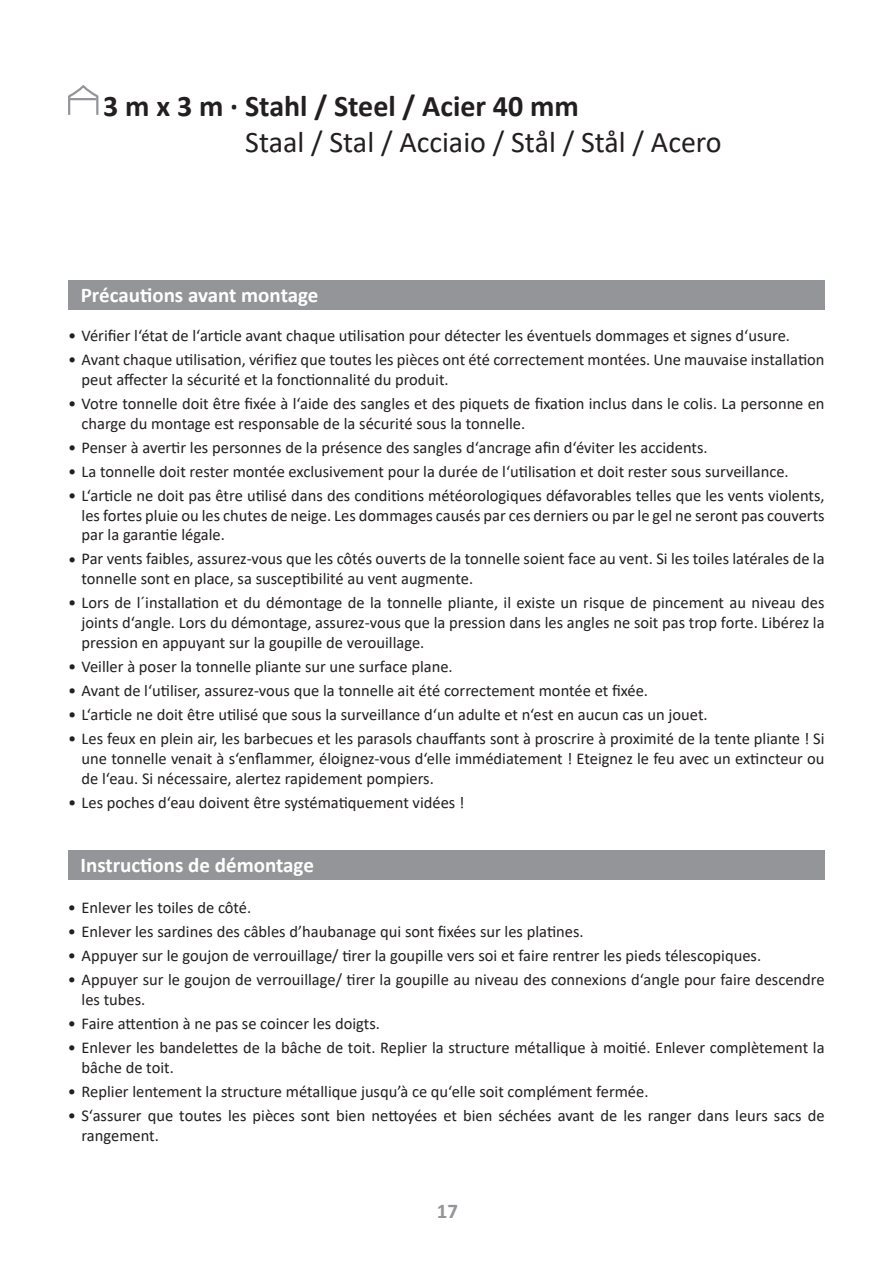
<style>
.page{position:relative;width:893px;height:1263px;background:#fff}
.page>*{position:absolute;margin:0;border:0;box-sizing:border-box;transform-origin:0 0}
.t1{font:30px "Calibri";color:#231f20}
.t2{font:700 30px "Calibri";color:#231f20}
.t3{font:700 21px "Calibri";color:#fff}
.t4{font:700 21px "Calibri";color:#939598}
.t5{font:16.5px/19.8px "Calibri";color:#231f20}
</style>
<div class="page">
<svg style="left:68px;top:85px;width:31px;height:30px"></svg>
<hr style="left:70px;top:98px;width:26px;height:2px;background:#939598">
<div style="left:68px;top:280px;width:757px;height:30px;background:#939598"></div>
<div style="left:68px;top:850px;width:757px;height:29px;background:#939598"></div>
<h1 class="t2" style="left:103px;top:85px;width:477px">3 m x 3 m · Stahl / Steel / Acier 40 mm</h1>
<h1 class="t1" style="left:245px;top:121px;width:478px">Staal / Stal / Acciaio / Stål / Stål / Acero</h1>
<p class="t3" style="left:81px;top:280px;width:239px">Précautions avant montage</p>
<p class="t5" style="left:68px;top:325px;width:724px">• Vérifier l‘état de l‘article avant chaque utilisation pour détecter les éventuels dommages et signes d‘usure.</p>
<p class="t5" style="left:82px;top:349px;width:745px;text-indent:-14px">• Avant chaque utilisation, vérifiez que toutes les pièces ont été correctement montées. Une mauvaise installation peut affecter la sécurité et la fonctionnalité du produit.</p>
<p class="t5" style="left:82px;top:393px;width:745px;text-indent:-14px">• Votre tonnelle doit être fixée à l‘aide des sangles et des piquets de fixation inclus dans le colis. La personne en charge du montage est responsable de la sécurité sous la tonnelle.</p>
<p class="t5" style="left:68px;top:437px;width:641px">• Penser à avertir les personnes de la présence des sangles d‘ancrage afin d‘éviter les accidents.</p>
<p class="t5" style="left:68px;top:461px;width:722px">• La tonnelle doit rester montée exclusivement pour la durée de l‘utilisation et doit rester sous surveillance.</p>
<p class="t5" style="left:82px;top:485px;width:745px;text-align:justify;text-indent:-14px">• L‘article ne doit pas être utilisé dans des conditions météorologiques défavorables telles que les vents violents, les fortes pluie ou les chutes de neige. Les dommages causés par ces derniers ou par le gel ne seront pas couverts par la garantie légale.</p>
<p class="t5" style="left:82px;top:549px;width:745px;text-indent:-14px">• Par vents faibles, assurez-vous que les côtés ouverts de la tonnelle soient face au vent. Si les toiles latérales de la tonnelle sont en place, sa susceptibilité au vent augmente.</p>
<p class="t5" style="left:82px;top:592px;width:745px;text-align:justify;text-indent:-14px">• Lors de l´installation et du démontage de la tonnelle pliante, il existe un risque de pincement au niveau des joints d‘angle. Lors du démontage, assurez-vous que la pression dans les angles ne soit pas trop forte. Libérez la pression en appuyant sur la goupille de verouillage.</p>
<p class="t5" style="left:68px;top:656px;width:386px">• Veiller à poser la tonnelle pliante sur une surface plane.</p>
<p class="t5" style="left:68px;top:680px;width:582px">• Avant de l‘utiliser, assurez-vous que la tonnelle ait été correctement montée et fixée.</p>
<p class="t5" style="left:68px;top:704px;width:641px">• L‘article ne doit être utilisé que sous la surveillance d‘un adulte et n‘est en aucun cas un jouet.</p>
<p class="t5" style="left:82px;top:728px;width:745px;text-align:justify;text-indent:-14px">• Les feux en plein air, les barbecues et les parasols chauffants sont à proscrire à proximité de la tente pliante ! Si une tonnelle venait à s‘enflammer, éloignez-vous d‘elle immédiatement ! Eteignez le feu avec un extincteur ou de l‘eau. Si nécessaire, alertez rapidement pompiers.</p>
<p class="t5" style="left:68px;top:792px;width:398px">• Les poches d‘eau doivent être systématiquement vidées !</p>
<p class="t3" style="left:80px;top:850px;width:235px">Instructions de démontage</p>
<p class="t5" style="left:68px;top:897px;width:185px">• Enlever les toiles de côté.</p>
<p class="t5" style="left:68px;top:921px;width:517px">• Enlever les sardines des câbles d’haubanage qui sont fixées sur les platines.</p>
<p class="t5" style="left:68px;top:945px;width:695px">• Appuyer sur le goujon de verrouillage/ tirer la goupille vers soi et faire rentrer les pieds télescopiques.</p>
<p class="t5" style="left:82px;top:969px;width:745px;text-indent:-14px">• Appuyer sur le goujon de verrouillage/ tirer la goupille au niveau des connexions d‘angle pour faire descendre les tubes.</p>
<p class="t5" style="left:68px;top:1013px;width:314px">• Faire attention à ne pas se coincer les doigts.</p>
<p class="t5" style="left:82px;top:1037px;width:745px;text-indent:-14px">• Enlever les bandelettes de la bâche de toit. Replier la structure métallique à moitié. Enlever complètement la bâche de toit.</p>
<p class="t5" style="left:68px;top:1081px;width:582px">• Replier lentement la structure métallique jusqu’à ce qu‘elle soit complément fermée.</p>
<p class="t5" style="left:82px;top:1105px;width:745px;text-indent:-14px">• S‘assurer que toutes les pièces sont bien nettoyées et bien séchées avant de les ranger dans leurs sacs de rangement.</p>
<p class="t4" style="left:437px;top:1196px;width:23px">17</p>
</div>
